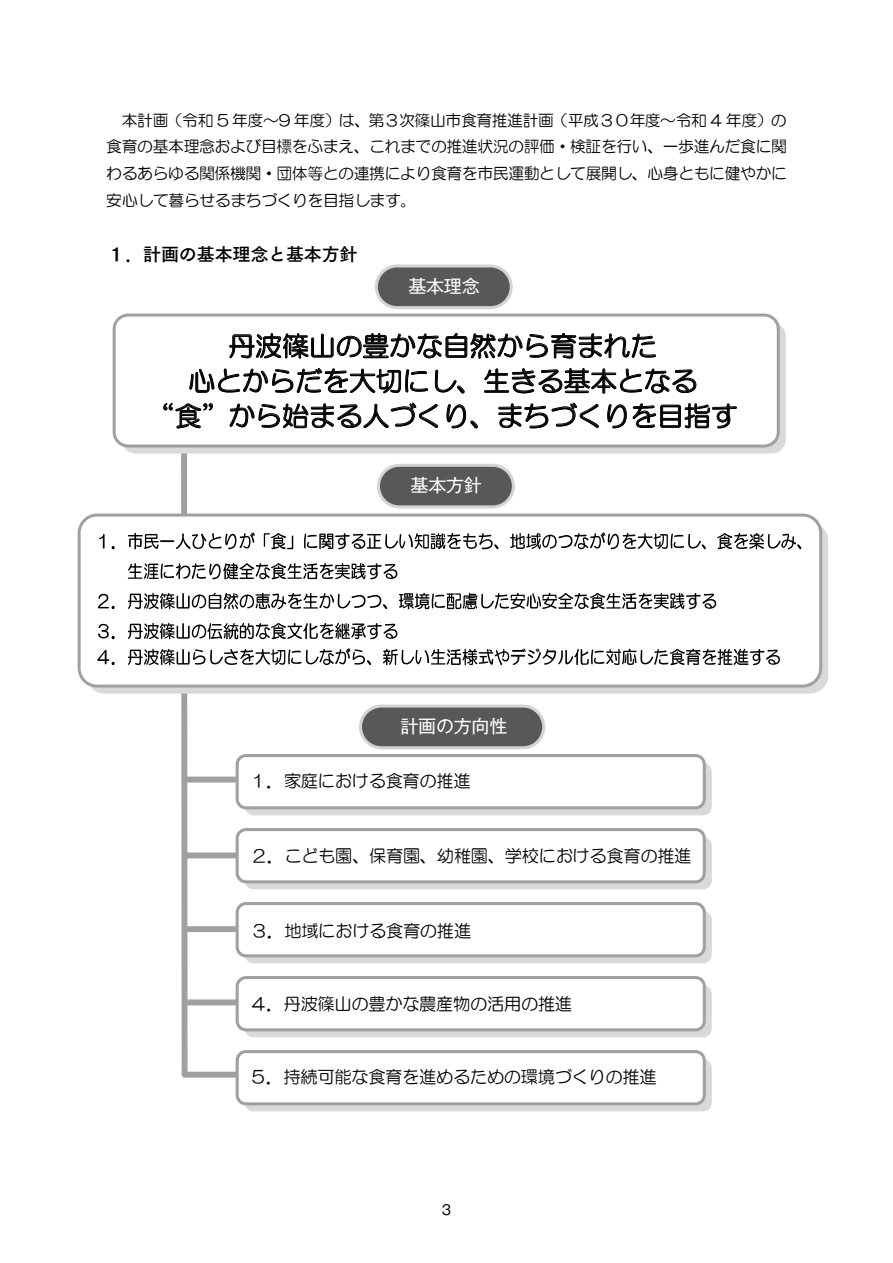
<style>
.page{position:relative;width:893px;height:1263px;background:#fff}
.page>*{position:absolute;margin:0;border:0;box-sizing:border-box;transform-origin:0 0}
.t1{font:27px/35px "HG Maru Gothic MPRO";letter-spacing:-.005em;color:#000;text-align:center}
.t2{font:18px "Gothic MB101 Pro";letter-spacing:-.015em;color:#fff}
.t3{font:18px "Tsuku Go Pro B";letter-spacing:-.015em;color:#000}
.t4{font:17.25px "HG Maru Gothic MPRO";letter-spacing:-.02em;color:#000}
.t5{font:15.9px/26.8px "HG Maru Gothic MPRO";letter-spacing:-.02em;color:#000;text-align:justify}
.t6{font:13.5px "Gothic MB101 Pro";color:#000}
</style>
<div class="page">
<svg style="left:245px;top:1059px;width:467px;height:52px;background:#d4d5d6"></svg>
<div style="left:237px;top:1051px;width:467px;height:53px;background:#fff;border-radius:9px"></div>
<div style="left:236px;top:1050px;width:470px;height:55px;border:3px solid #9fa0a0;border-radius:9px"></div>
<div style="left:113px;top:313px;width:667px;height:134px;border:3px solid #9fa0a0;border-radius:14px"></div>
<div style="left:376px;top:266px;width:135px;height:42px;background:#595757;border-radius:21px"></div>
<div style="left:375px;top:264px;width:138px;height:45px;border:3px solid #d4d4d5;border-radius:21px"></div>
<svg style="left:163px;top:332px;width:574px;height:96px"></svg>
<svg style="left:97px;top:437px;width:704px;height:645px"></svg>
<p class="t5" style="left:106px;top:106px;width:682px;text-indent:15px">本計画（令和 5 年度～9 年度）は、第３次篠山市食育推進計画（平成３０年度～令和 4 年度）の食育の基本理念および目標をふまえ、これまでの推進状況の評価・検証を行い、一歩進んだ食に関わるあらゆる関係機関・団体等との連携により食育を市民運動として展開し、心身ともに健やかに安心して暮らせるまちづくりを目指します。</p>
<p class="t3" style="left:108px;top:238px;width:251px">１．計画の基本理念と基本方針</p>
<p class="t2" style="left:408px;top:271px;width:73px">基本理念</p>
<h1 class="t1" style="left:148px;top:328px;width:591px">丹波篠山の豊かな自然から育まれた<br>心とからだを大切にし、生きる基本となる<br>“食”から始まる人づくり、まちづくりを目指す</h1>
<p class="t2" style="left:410px;top:470px;width:73px">基本方針</p>
<p class="t2" style="left:400px;top:711px;width:108px">計画の方向性</p>
<p class="t4" style="left:250px;top:772px;width:222px">１．家庭における食育の推進</p>
<p class="t4" style="left:250px;top:847px;width:442px">２．こども園、保育園、幼稚園、学校における食育の推進</p>
<p class="t4" style="left:250px;top:922px;width:222px">３．地域における食育の推進</p>
<p class="t4" style="left:250px;top:995px;width:324px">４．丹波篠山の豊かな農産物の活用の推進</p>
<p class="t4" style="left:250px;top:1068px;width:409px">５．持続可能な食育を進めるための環境づくりの推進</p>
<p class="t6" style="left:442px;top:1199px;width:11px">3</p>
</div>
